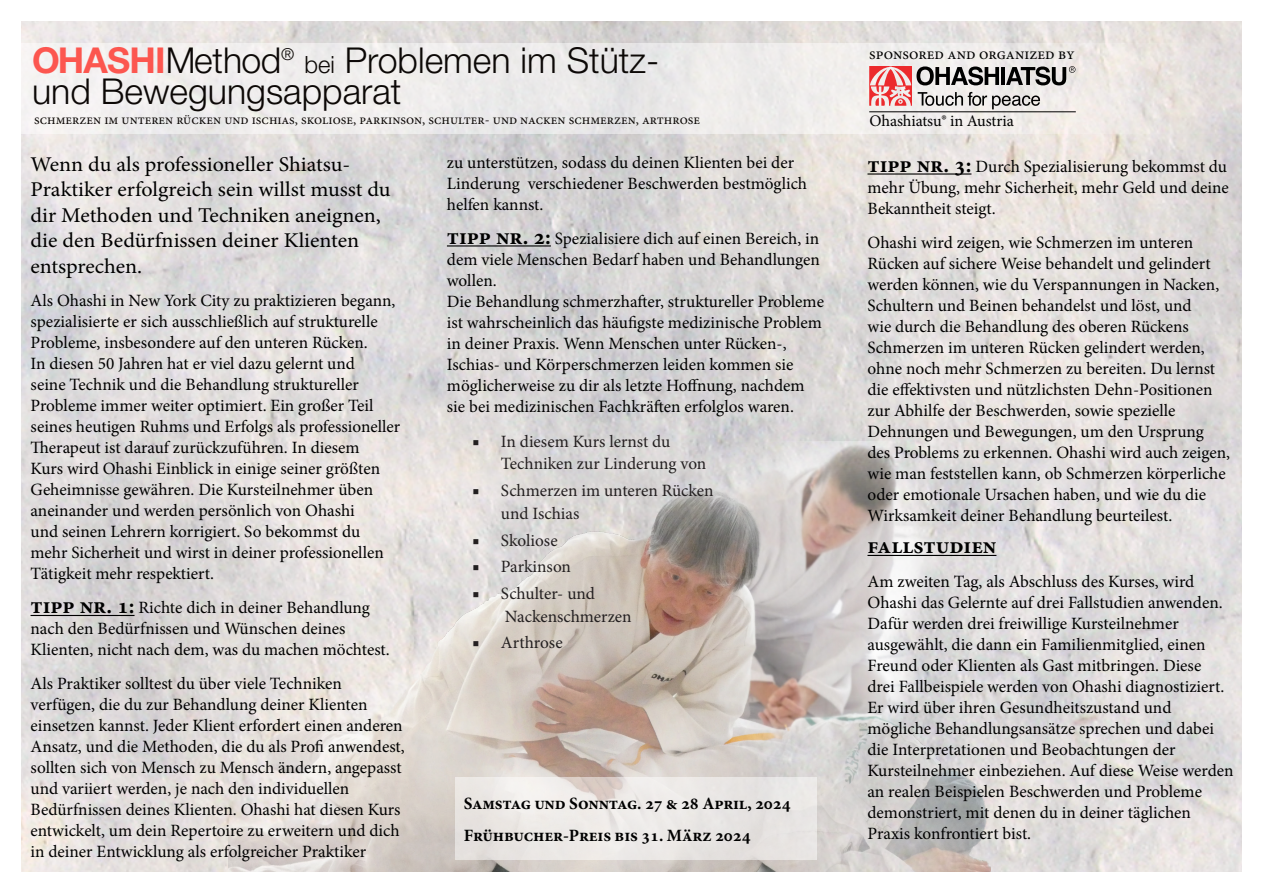
<style>
.page{position:relative;width:1263px;height:893px;background:#fff}
.page>*{position:absolute;margin:0;border:0;box-sizing:border-box;transform-origin:0 0}
.t1{font:300 35.7px "Helvetica Neue";color:#0c0806}
.BROCHURE_COURSE_COPY{font:700 22.5px "Minion Pro";color:#000}
.BROCHURE_COURSE_COPY-2{font:21px/25.5px "Minion Pro";letter-spacing:-.01em;color:#000;scale:1.05 1}
.BROCHURE_COURSE_COPY-3{font:17.25px/21px "Minion Pro";letter-spacing:-.005em;color:#000}
.t2{font:17.25px/22.5px "Minion Pro";letter-spacing:-.015em;color:#231f20}
.BROCHURE_COURSE_COPY-4{font:700 17.25px "Minion Pro";letter-spacing:-.01em;color:#000}
.t3{font:16.2px "Minion Pro";color:#000}
.t4{font:13.8px "Minion Pro";color:#0c0806}
.s1{font-weight:700;color:#fc564f}
.s2{font-size:23.85px}
.s3{font-weight:700;font-size:22.5px}
</style>
<div class="page">
<img style="left:21px;top:21px;width:1220px;height:851px">
<img style="left:228px;top:442px;width:763px;height:430px">
<hr style="left:31px;top:615px;width:104px;height:1px;background:#000">
<hr style="left:447px;top:245px;width:104px;height:2px;background:#000">
<hr style="left:867px;top:173px;width:104px;height:2px;background:#000">
<hr style="left:867px;top:555px;width:129px;height:1px;background:#000">
<div style="left:0;top:43px;width:1241px;height:91px;background:linear-gradient(to right,#f3f2f3,#e7e3e0)"></div>
<svg style="left:869px;top:66px;width:206px;height:43px;background:#baa4a3"></svg>
<hr style="left:869px;top:112px;width:207px;height:1px;background:#000">
<div style="left:455px;top:778px;width:362px;height:82px;background:#ebe8e5"></div>
<p class="t1" style="left:32px;top:38px;width:629px"><span class="s1">OHASHI</span>Method<sup>®</sup> <span class="s2">bei</span> Problemen im Stütz-</p>
<p class="t1" style="left:32px;top:70px;width:371px">und Bewegungsapparat</p>
<p class="t4" style="left:34px;top:111px;width:667px">schmerzen im unteren rücken und ischias, skoliose, parkinson, schulter- und nacken schmerzen, arthrose</p>
<p class="t3" style="left:870px;top:110px;width:146px">Ohashiatsu® in Austria</p>
<p class="t3" style="left:869px;top:43px;width:207px">sponsored and organized by</p>
<p class="BROCHURE_COURSE_COPY-2" style="left:31px;top:151px;width:344px">Wenn du als professioneller Shiatsu-Praktiker erfolgreich sein willst musst du dir Methoden und Techniken aneignen, die den Bedürfnissen deiner Klienten entsprechen.</p>
<p class="BROCHURE_COURSE_COPY-3" style="left:31px;top:290px;width:371px">Als Ohashi in New York City zu praktizieren begann, spezialisierte er sich ausschließlich auf strukturelle Probleme, insbesondere auf den unteren Rücken.<br>In diesen 50 Jahren hat er viel dazu gelernt und<br>seine Technik und die Behandlung struktureller Probleme immer weiter optimiert. Ein großer Teil seines heutigen Ruhms und Erfolgs als professioneller Therapeut ist darauf zurückzuführen. In diesem<br>Kurs wird Ohashi Einblick in einige seiner größten Geheimnisse gewähren. Die Kursteilnehmer üben aneinander und werden persönlich von Ohashi<br>und seinen Lehrern korrigiert. So bekommst du mehr Sicherheit und wirst in deiner professionellen Tätigkeit mehr respektiert.</p>
<p class="BROCHURE_COURSE_COPY-3" style="left:31px;top:597px;width:361px"><span class="s3">tipp nr. 1:</span> Richte dich in deiner Behandlung nach den Bedürfnissen und Wünschen deines<br>Klienten, nicht nach dem, was du machen möchtest.</p>
<p class="BROCHURE_COURSE_COPY-3" style="left:31px;top:673px;width:376px">Als Praktiker solltest du über viele Techniken verfügen, die du zur Behandlung deiner Klienten einsetzen kannst. Jeder Klient erfordert einen anderen Ansatz, und die Methoden, die du als Profi anwendest, sollten sich von Mensch zu Mensch ändern, angepasst und variiert werden, je nach den individuellen Bedürfnissen deines Klienten. Ohashi hat diesen Kurs entwickelt, um dein Repertoire zu erweitern und dich in deiner Entwicklung als erfolgreicher Praktiker</p>
<p class="BROCHURE_COURSE_COPY-3" style="left:447px;top:152px;width:362px">zu unterstützen, sodass du deinen Klienten bei der<br>Linderung verschiedener Beschwerden bestmöglich helfen kannst.</p>
<p class="BROCHURE_COURSE_COPY-3" style="left:447px;top:228px;width:375px;text-align:justify"><span class="s3">tipp nr. 2:</span> Spezialisiere dich auf einen Bereich, in dem viele Menschen Bedarf haben und Behandlungen wollen.</p>
<p class="BROCHURE_COURSE_COPY-3" style="left:447px;top:291px;width:379px">Die Behandlung schmerzhafter, struktureller Probleme ist wahrscheinlich das häufigste medizinische Problem in deiner Praxis. Wenn Menschen unter Rücken-, Ischias- und Körperschmerzen leiden kommen sie möglicherweise zu dir als letzte Hoffnung, nachdem sie bei medizinischen Fachkräften erfolglos waren.</p>
<p class="t2" style="left:501px;top:430px;width:207px;text-indent:-28px">■ In diesem Kurs lernst du<br>Techniken zur Linderung von</p>
<p class="t2" style="left:501px;top:480px;width:214px;text-indent:-28px">■ Schmerzen im unteren Rücken und Ischias</p>
<p class="t2" style="left:472px;top:529px;width:87px">■ Skoliose</p>
<p class="t2" style="left:472px;top:556px;width:100px">■ Parkinson</p>
<p class="t2" style="left:505px;top:582px;width:128px;text-indent:-32px">■ Schulter- und<br>Nackenschmerzen</p>
<p class="t2" style="left:472px;top:632px;width:92px">■ Arthrose</p>
<p class="BROCHURE_COURSE_COPY-4" style="left:464px;top:791px;width:328px">Samstag und Sonntag. 27 &amp; 28 April, 2024</p>
<p class="BROCHURE_COURSE_COPY-4" style="left:464px;top:824px;width:288px">Frühbucher-Preis bis 31. März 2024</p>
<p class="BROCHURE_COURSE_COPY-3" style="left:867px;top:156px;width:363px;text-align:justify"><span class="s3">tipp nr. 3:</span> Durch Spezialisierung bekommst du mehr Übung, mehr Sicherheit, mehr Geld und deine Bekanntheit steigt.</p>
<p class="BROCHURE_COURSE_COPY-3" style="left:867px;top:232px;width:364px">Ohashi wird zeigen, wie Schmerzen im unteren Rücken auf sichere Weise behandelt und gelindert werden können, wie du Verspannungen in Nacken, Schultern und Beinen behandelst und löst, und<br>wie durch die Behandlung des oberen Rückens Schmerzen im unteren Rücken gelindert werden, ohne noch mehr Schmerzen zu bereiten. Du lernst die effektivsten und nützlichsten Dehn-Positionen zur Abhilfe der Beschwerden, sowie spezielle Dehnungen und Bewegungen, um den Ursprung des Problems zu erkennen. Ohashi wird auch zeigen, wie man feststellen kann, ob Schmerzen körperliche oder emotionale Ursachen haben, und wie du die Wirksamkeit deiner Behandlung beurteilest.</p>
<p class="BROCHURE_COURSE_COPY" style="left:867px;top:530px;width:130px">fallstudien</p>
<p class="BROCHURE_COURSE_COPY-3" style="left:867px;top:571px;width:367px">Am zweiten Tag, als Abschluss des Kurses, wird Ohashi das Gelernte auf drei Fallstudien anwenden.<br>Dafür werden drei freiwillige Kursteilnehmer ausgewählt, die dann ein Familienmitglied, einen Freund oder Klienten als Gast mitbringen. Diese<br>drei Fallbeispiele werden von Ohashi diagnostiziert.<br>Er wird über ihren Gesundheitszustand und mögliche Behandlungsansätze sprechen und dabei die Interpretationen und Beobachtungen der Kursteilnehmer einbeziehen. Auf diese Weise werden an realen Beispielen Beschwerden und Probleme demonstriert, mit denen du in deiner täglichen Praxis konfrontiert bist.</p>
</div>
